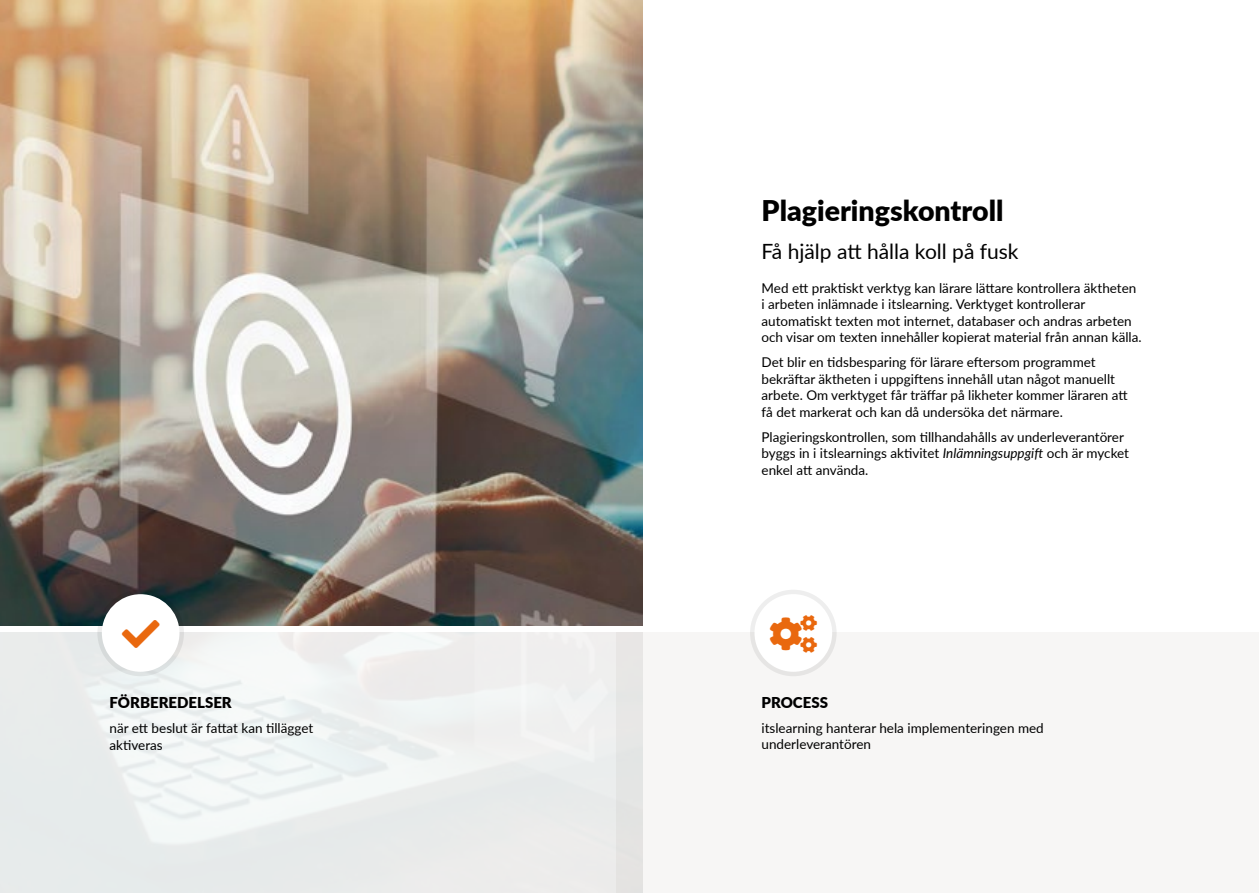
<style>
.page{position:relative;width:1259px;height:893px;background:#fff}
.page>*{position:absolute;margin:0;border:0;box-sizing:border-box;transform-origin:0 0}
.t1{font:900 28.5px "Lato";color:#000}
.t2{font:21px "Lato";color:#000}
.t3{font:900 15px "Lato";color:#000}
.t4{font:13.5px/16.5px "Lato";color:#000}
.s1{font-style:italic}
</style>
<div class="page">
<div style="left:617px;top:632px;width:642px;height:261px;background:#f7f6f5"></div>
<img style="left:0;top:0;width:642px;height:625px">
<div style="left:102px;top:594px;width:77px;height:78px;background:#fff;border-radius:50%"></div>
<div style="left:97px;top:590px;width:87px;height:86px;border:4px solid #020203;border-radius:50%"></div>
<div style="left:754px;top:594px;width:78px;height:78px;background:#fff;border-radius:50%"></div>
<div style="left:750px;top:590px;width:86px;height:86px;border:4px solid #020203;border-radius:50%"></div>
<p class="t3" style="left:110px;top:692px;width:124px">FÖRBEREDELSER</p>
<p class="t4" style="left:110px;top:720px;width:205px">när ett beslut är fattat kan tillägget aktiveras</p>
<h1 class="t1" style="left:761px;top:189px;width:243px">Plagieringskontroll</h1>
<h2 class="t2" style="left:761px;top:236px;width:259px">Få hjälp att hålla koll på fusk</h2>
<p class="t4" style="left:761px;top:279px;width:382px">Med ett praktiskt verktyg kan lärare lättare kontrollera äktheten i arbeten inlämnade i itslearning. Verktyget kontrollerar automatiskt texten mot internet, databaser och andras arbeten och visar om texten innehåller kopierat material från annan källa.</p>
<p class="t4" style="left:761px;top:353px;width:368px">Det blir en tidsbesparing för lärare eftersom programmet bekräftar äktheten i uppgiftens innehåll utan något manuellt arbete. Om verktyget får träffar på likheter kommer läraren att få det markerat och kan då undersöka det närmare.</p>
<p class="t4" style="left:761px;top:428px;width:369px">Plagieringskontrollen, som tillhandahålls av underleverantörer byggs in i itslearnings aktivitet <span class="s1">Inlämningsuppgift</span> och är mycket enkel att använda.</p>
<p class="t3" style="left:761px;top:691px;width:68px">PROCESS</p>
<p class="t4" style="left:761px;top:719px;width:284px">itslearning hanterar hela implementeringen med underleverantören</p>
</div>
